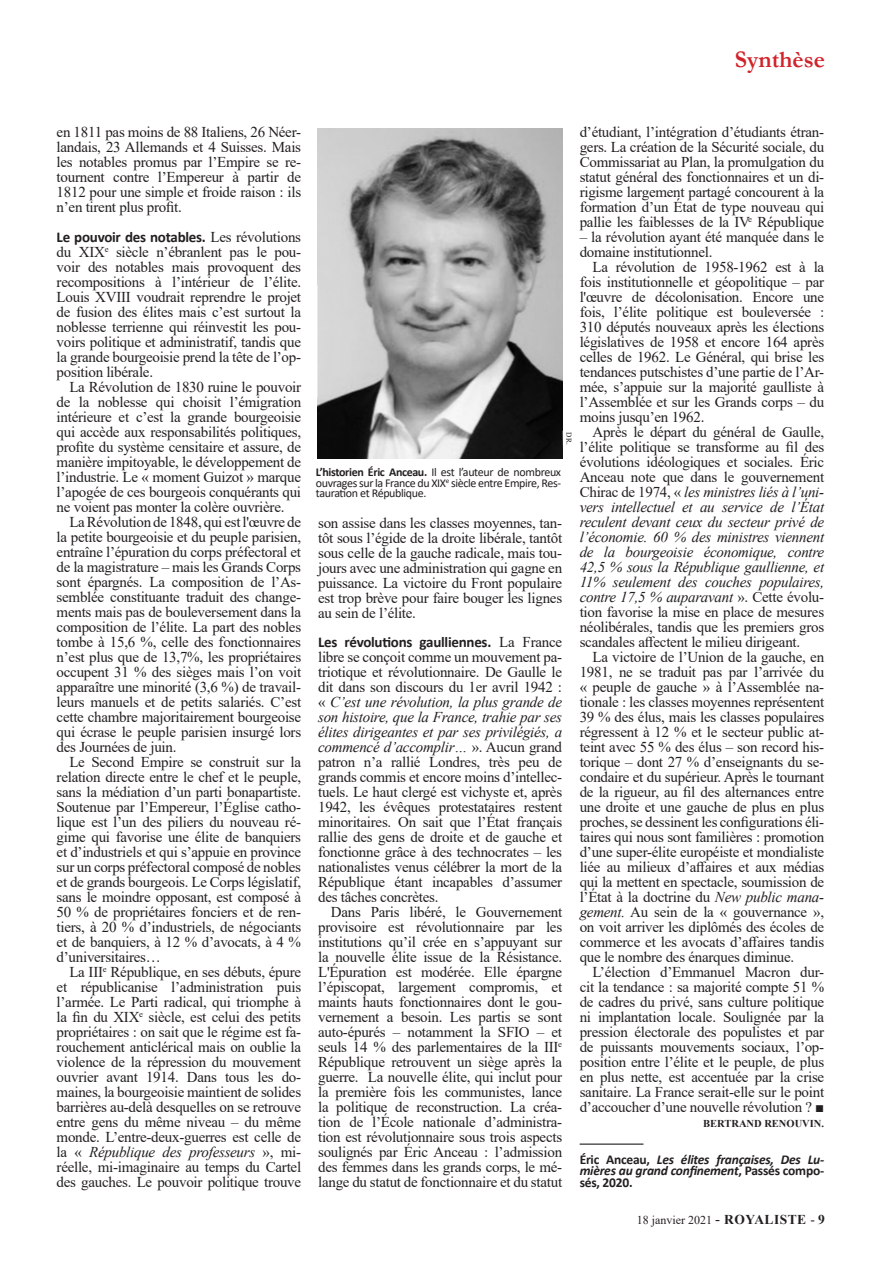
<style>
.page{position:relative;width:893px;height:1263px;background:#fff}
.page>*{position:absolute;margin:0;border:0;box-sizing:border-box;transform-origin:0 0}
.t1{font:700 24px "Garamond";color:#d1232a}
.t2{font:15px/15px "Times New Roman";letter-spacing:-.015em;color:#231f20;text-align:justify}
.t3{font:italic 700 13.5px/10.5px "Calibri";letter-spacing:-.015em;color:#231f20}
.t4{font:700 13.5px "Calibri";letter-spacing:-.015em;color:#231f20}
.t5{font:12px/10.5px "Calibri";letter-spacing:-.03em;color:#231f20;text-align:justify}
.t6{font:12px "Times New Roman";color:#231f20}
.t7{font:700 10.5px "Times New Roman";color:#231f20}
.s1{font-family:"Calibri";font-weight:700}
.s2{font-style:italic}
.s3{font-weight:700}
.s4{font-style:normal}
.s5{font-size:15px}
.s6{font-weight:700;font-size:13.5px}
.s7{font-size:13.5px}
</style>
<div class="page">
<img style="left:317px;top:128px;width:246px;height:330px">
<hr style="left:580px;top:1144px;width:63px;height:1px;background:#000">
<p class="t1" style="left:735px;top:43px;width:92px">Synthèse</p>
<p class="t2" style="left:57px;top:124px;width:246px">en 1811 pas moins de 88 Italiens, 26 Néer&shy;landais, 23 Allemands et 4 Suisses. Mais les notables promus par l’Empire se re&shy;tournent contre l’Empereur à partir de 1812 pour une simple et froide raison : ils n’en tirent plus profit.</p>
<p class="t2" style="left:57px;top:229px;width:246px"><span class="s1">Le pouvoir des notables.</span> Les révolutions du XIX<sup>e</sup> siècle n’ébranlent pas le pou&shy;voir des notables mais provoquent des recompositions à l’intérieur de l’élite.<br>Louis XVIII voudrait reprendre le projet de fusion des élites mais c’est surtout la noblesse terrienne qui réinvestit les pou&shy;voirs politique et administratif, tandis que la grande bourgeoisie prend la tête de l’op&shy;position libérale.</p>
<p class="t2" style="left:57px;top:379px;width:246px;text-indent:13px">La Révolution de 1830 ruine le pouvoir de la noblesse qui choisit l’émigration intérieure et c’est la grande bourgeoisie qui accède aux responsabilités politiques, profite du système censitaire et assure, de manière impitoyable, le développement de l’industrie. Le « moment Guizot » marque l’apogée de ces bourgeois conquérants qui ne voient pas monter la colère ouvrière.</p>
<p class="t2" style="left:57px;top:514px;width:246px;text-indent:13px">La Révolution de 1848, qui est l'œuvre de la petite bourgeoisie et du peuple parisien, entraîne l’épuration du corps préfectoral et de la magistrature – mais les Grands Corps sont épargnés. La composition de l’As&shy;semblée constituante traduit des change&shy;ments mais pas de bouleversement dans la composition de l’élite. La part des nobles tombe à 15,6 %, celle des fonctionnaires n’est plus que de 13,7%, les propriétaires occupent 31 % des sièges mais l’on voit apparaître une minorité (3,6 %) de travail&shy;leurs manuels et de petits salariés. C’est cette chambre majoritairement bourgeoise qui écrase le peuple parisien insurgé lors des Journées de juin.</p>
<p class="t2" style="left:57px;top:754px;width:246px;text-indent:13px">Le Second Empire se construit sur la relation directe entre le chef et le peuple, sans la médiation d’un parti bonapartiste.<br>Soutenue par l’Empereur, l’Église catho&shy;lique est l’un des piliers du nouveau ré&shy;gime qui favorise une élite de banquiers et d’industriels et qui s’appuie en province sur un corps préfectoral composé de nobles et de grands bourgeois. Le Corps législatif, sans le moindre opposant, est composé à 50 % de propriétaires fonciers et de ren&shy;tiers, à 20 % d’industriels, de négociants et de banquiers, à 12 % d’avocats, à 4 % d’universitaires…</p>
<p class="t2" style="left:57px;top:964px;width:246px;text-indent:13px">La III<sup>e</sup> République, en ses débuts, épure et républicanise l’administration puis l’armée. Le Parti radical, qui triomphe à la fin du XIX<sup>e</sup> siècle, est celui des petits propriétaires : on sait que le régime est fa&shy;rouchement anticlérical mais on oublie la violence de la répression du mouvement ouvrier avant 1914. Dans tous les do&shy;maines, la bourgeoisie maintient de solides barrières au-delà desquelles on se retrouve entre gens du même niveau – du même monde. L’entre-deux-guerres est celle de la « <span class="s2">République des professeurs</span> », mi&shy;réelle, mi-imaginaire au temps du Cartel des gauches. Le pouvoir politique trouve</p>
<p class="t5" style="left:316px;top:466px;width:247px"><span class="s3">L’historien Éric Anceau.</span> Il est l’auteur de nombreux ouvrages sur la France du XIX<sup>e</sup> siècle entre Empire, Res&shy;tauration et République.</p>
<p class="t2" style="left:318px;top:515px;width:246px">son assise dans les classes moyennes, tan&shy;tôt sous l’égide de la droite libérale, tantôt sous celle de la gauche radicale, mais tou&shy;jours avec une administration qui gagne en puissance. La victoire du Front populaire est trop brève pour faire bouger les lignes au sein de l’élite.</p>
<p class="t2" style="left:318px;top:634px;width:246px"><span class="s1">Les révolutions gaulliennes.</span> La France libre se conçoit comme un mouvement pa&shy;triotique et révolutionnaire. De Gaulle le dit dans son discours du 1er avril 1942 : « <span class="s2">C’est une révolution, la plus grande de son histoire, que la France, trahie par ses élites dirigeantes et par ses privilégiés, a commencé d’accomplir…</span> ». Aucun grand patron n’a rallié Londres, très peu de grands commis et encore moins d’intellec&shy;tuels. Le haut clergé est vichyste et, après 1942, les évêques protestataires restent minoritaires. On sait que l’État français rallie des gens de droite et de gauche et fonctionne grâce à des technocrates – les nationalistes venus célébrer la mort de la République étant incapables d’assumer des tâches concrètes.</p>
<p class="t2" style="left:318px;top:904px;width:246px;text-indent:13px">Dans Paris libéré, le Gouvernement provisoire est révolutionnaire par les institutions qu’il crée en s’appuyant sur la nouvelle élite issue de la Résistance.<br>L'Épuration est modérée. Elle épargne l’épiscopat, largement compromis, et maints hauts fonctionnaires dont le gou&shy;vernement a besoin. Les partis se sont auto-épurés – notamment la SFIO – et seuls 14 % des parlementaires de la III<sup>e </sup>République retrouvent un siège après la guerre. La nouvelle élite, qui inclut pour la première fois les communistes, lance la politique de reconstruction. La créa&shy;tion de l’École nationale d’administra&shy;tion est révolutionnaire sous trois aspects soulignés par Éric Anceau : l’admission des femmes dans les grands corps, le mé&shy;lange du statut de fonctionnaire et du statut</p>
<p class="t2" style="left:580px;top:124px;width:246px">d’étudiant, l’intégration d’étudiants étran&shy;gers. La création de la Sécurité sociale, du Commissariat au Plan, la promulgation du statut général des fonctionnaires et un di&shy;rigisme largement partagé concourent à la formation d’un État de type nouveau qui pallie les faiblesses de la IV<sup>e</sup> République</p>
<p class="t2" style="left:580px;top:229px;width:246px">– la révolution ayant été manquée dans le domaine institutionnel.</p>
<p class="t2" style="left:580px;top:259px;width:246px;text-indent:13px">La révolution de 1958-1962 est à la fois institutionnelle et géopolitique – par l'œuvre de décolonisation. Encore une fois, l’élite politique est bouleversée :<br>310 députés nouveaux après les élections législatives de 1958 et encore 164 après celles de 1962. Le Général, qui brise les tendances putschistes d’une partie de l’Ar&shy;mée, s’appuie sur la majorité gaulliste à l’Assemblée et sur les Grands corps – du moins jusqu’en 1962.</p>
<p class="t2" style="left:580px;top:424px;width:246px;text-indent:13px">Après le départ du général de Gaulle, l’élite politique se transforme au fil des évolutions idéologiques et sociales. Éric Anceau note que dans le gouvernement Chirac de 1974, « <span class="s2">les ministres liés à l’uni&shy;vers intellectuel et au service de l’État reculent devant ceux du secteur privé de l’économie. 60 % des ministres viennent de la bourgeoisie économique, contre 42,5 % sous la République gaullienne, et 11% seulement des couches populaires, contre 17,5 % auparavant</span> ». Cette évolu&shy;tion favorise la mise en place de mesures néolibérales, tandis que les premiers gros scandales affectent le milieu dirigeant.</p>
<p class="t2" style="left:580px;top:649px;width:246px;text-indent:13px">La victoire de l’Union de la gauche, en 1981, ne se traduit pas par l’arrivée du « peuple de gauche » à l’Assemblée na&shy;tionale : les classes moyennes représentent 39 % des élus, mais les classes populaires régressent à 12 % et le secteur public at&shy;teint avec 55 % des élus – son record his&shy;torique – dont 27 % d’enseignants du se&shy;condaire et du supérieur. Après le tournant de la rigueur, au fil des alternances entre une droite et une gauche de plus en plus proches, se dessinent les configurations éli&shy;taires qui nous sont familières : promotion d’une super-élite européiste et mondialiste liée au milieux d’affaires et aux médias qui la mettent en spectacle, soumission de l’État à la doctrine du <span class="s2">New public mana&shy;gement.</span> Au sein de la « gouvernance », on voit arriver les diplômés des écoles de commerce et les avocats d’affaires tandis que le nombre des énarques diminue.</p>
<p class="t2" style="left:580px;top:964px;width:246px;text-indent:13px">L’élection d’Emmanuel Macron dur&shy;cit la tendance : sa majorité compte 51 % de cadres du privé, sans culture politique ni implantation locale. Soulignée par la pression électorale des populistes et par de puissants mouvements sociaux, l’op&shy;position entre l’élite et le peuple, de plus en plus nette, est accentuée par la crise sanitaire. La France serait-elle sur le point d’accoucher d’une nouvelle révolution ? ■</p>
<p class="t7" style="left:703px;top:1115px;width:122px">BERTRAND RENOUVIN.</p>
<p class="t3" style="left:580px;top:1154px;width:246px"><span class="s4">Éric Anceau,</span> Les élites françaises, Des Lu&shy;mières au grand confinement<span class="s4">, Passés compo-</span></p>
<p class="t4" style="left:580px;top:1173px;width:55px">sés, 2020.</p>
<p class="t6" style="left:637px;top:1212px;width:189px">18 janvier 2021 <span class="s5">-</span> <span class="s6">ROYALISTE</span> <span class="s7">-</span> <span class="s6">9</span></p>
</div>
